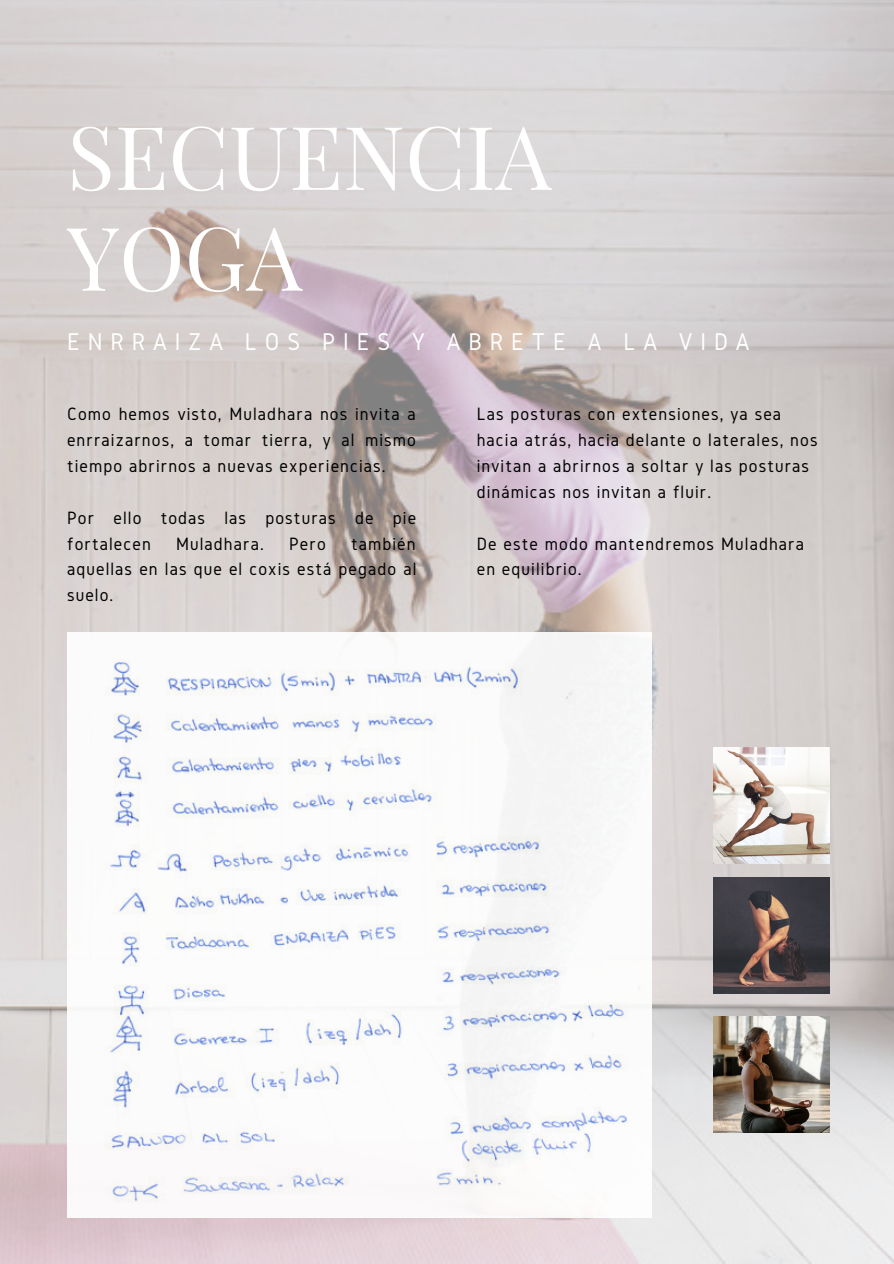
<style>
.page{position:relative;width:894px;height:1264px;background:#fff}
.page>*{position:absolute;margin:0;border:0;box-sizing:border-box;transform-origin:0 0}
.t1{font:88.05px/100.8px "Playfair Display";color:#fff}
.t2{font:25.2px "Gidole";letter-spacing:.31em;color:#fff}
.t3{font:18.6px/26px "Gidole";letter-spacing:.06em;color:#000}
</style>
<div class="page">
<img style="left:0;top:0;width:893px;height:1263px">
<img style="left:713px;top:747px;width:116px;height:116px">
<img style="left:713px;top:877px;width:116px;height:116px">
<img style="left:713px;top:1016px;width:116px;height:116px">
<img style="left:67px;top:632px;width:584px;height:585px">
<p class="t1" style="left:67px;top:103px;width:485px">SECUENCIA<br>YOGA</p>
<p class="t2" style="left:67px;top:327px;width:684px">ENRRAIZA LOS PIES Y ABRETE A LA VIDA</p>
<p class="t3" style="left:67px;top:400px;width:350px;text-align:justify">Como hemos visto, Muladhara nos invita a enrraizarnos, a tomar tierra, y al mismo tiempo abrirnos a nuevas experiencias.</p>
<p class="t3" style="left:67px;top:504px;width:350px">Por ello todas las posturas de pie fortalecen</p>
<p class="t3" style="left:67px;top:530px;width:351px;text-align:justify;text-indent:284px">también aquellas en las que el coxis está pegado al suelo.</p>
<p class="t3" style="left:176px;top:530px;width:89px">Muladhara.</p>
<p class="t3" style="left:289px;top:530px;width:38px">Pero</p>
<p class="t3" style="left:476px;top:400px;width:342px">Las posturas con extensiones, ya sea hacia atrás, hacia delante o laterales, nos invitan a abrirnos a soltar y las posturas dinámicas nos invitan a fluir.</p>
<p class="t3" style="left:476px;top:530px;width:328px">De este modo mantendremos Muladhara en equilibrio.</p>
</div>
